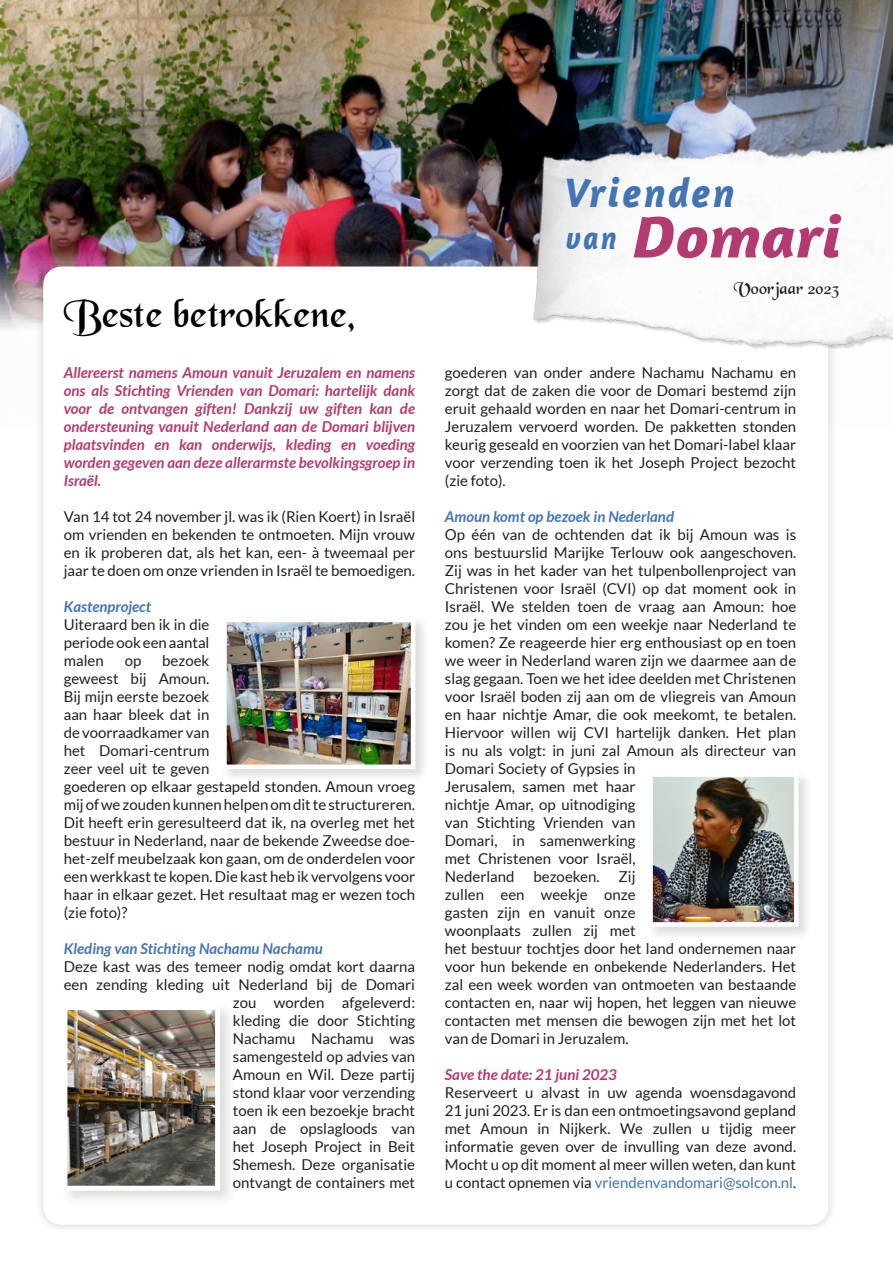
<style>
.page{position:relative;width:893px;height:1263px;background:#fff}
.page>*{position:absolute;margin:0;border:0;box-sizing:border-box;transform-origin:0 0}
.t1{font:italic 700 60px "Amaranth";color:#b23b71;scale:1.09 1}
.t2{font:42px "Newborough";letter-spacing:-.005em;color:#000}
.t3{font:italic 700 42px "Amaranth";letter-spacing:.07em;color:#4374b4;scale:.94 1}
.t4{font:italic 700 33px "Amaranth";color:#4374b4;scale:.87 1}
.t5{font:18px "Newborough";color:#231f20}
.t6{font:15px/18px "Lato";color:#231f20;text-align:justify}
.t7{font:italic 700 15px/18px "Lato";color:#b23b71;text-align:justify}
.t8{font:italic 700 15px "Lato";color:#4374b4}
.s1{color:#4374b4}
</style>
<div class="page">
<img style="left:0;top:0;width:893px;height:330px">
<div style="left:34px;top:257px;width:804px;height:977px;background:#231f20;opacity:.2"></div>
<div style="left:43px;top:266px;width:785px;height:959px;background:#fff;border-radius:18px"></div>
<img style="left:531px;top:113px;width:362px;height:252px">
<div style="left:220px;top:615px;width:209px;height:168px;background:#231f20;opacity:.15"></div>
<img style="left:227px;top:623px;width:183px;height:141px">
<div style="left:222px;top:618px;width:193px;height:151px;border:4px solid #fff"></div>
<div style="left:60px;top:1002px;width:176px;height:204px;background:#231f20;opacity:.15"></div>
<img style="left:68px;top:1011px;width:146px;height:174px">
<div style="left:62px;top:1005px;width:158px;height:186px;border:5px solid #fff"></div>
<div style="left:646px;top:770px;width:166px;height:171px;background:#231f20;opacity:.15"></div>
<img style="left:653px;top:777px;width:140px;height:145px">
<div style="left:648px;top:772px;width:150px;height:155px;border:4px solid #fff"></div>
<p class="t2" style="left:64px;top:293px;width:294px">Beste betrokkene,</p>
<p class="t7" style="left:64px;top:364px;width:353px">Allereerst namens Amoun vanuit Jeruzalem en namens ons als Stichting Vrienden van Domari: hartelijk dank voor de ontvangen giften! Dankzij uw giften kan de ondersteuning vanuit Nederland aan de Domari blijven plaatsvinden en kan onderwijs, kleding en voeding worden gegeven aan deze allerarmste bevolkingsgroep in Israël.</p>
<p class="t6" style="left:64px;top:507px;width:353px">Van 14 tot 24 november jl. was ik (Rien Koert) in Israël om vrienden en bekenden te ontmoeten. Mijn vrouw en ik proberen dat, als het kan, een- à tweemaal per jaar te doen om onze vrienden in Israël te bemoedigen.</p>
<p class="t8" style="left:64px;top:598px;width:89px">Kastenproject</p>
<p class="t6" style="left:64px;top:615px;width:147px">Uiteraard ben ik in die periode ook een aantal malen</p>
<p class="t6" style="left:64px;top:651px;width:353px;text-align:left;text-indent:98px">bezoek<br>geweest bij Amoun.<br>Bij mijn eerste bezoek<br>aan haar bleek dat in<br>de voorraadkamer van<br>het Domari-centrum<br>zeer veel uit te geven<br>goederen op elkaar gestapeld stonden. Amoun vroeg mij of we zouden kunnen helpen om dit te structureren.<br>Dit heeft erin geresulteerd dat ik, na overleg met het bestuur in Nederland, naar de bekende Zweedse doe&shy;het-zelf meubelzaak kon gaan, om de onderdelen voor een werkkast te kopen. Die kast heb ik vervolgens voor haar in elkaar gezet. Het resultaat mag er wezen toch (zie foto)?</p>
<p class="t8" style="left:64px;top:940px;width:261px">Kleding van Stichting Nachamu Nachamu</p>
<p class="t6" style="left:64px;top:957px;width:353px;text-align:right">Deze kast was des temeer nodig omdat kort daarna een zending kleding uit Nederland bij de Domari zou worden afgeleverd:<br>kleding die door Stichting<br>Nachamu Nachamu was<br>samengesteld op advies van<br>Amoun en Wil. Deze partij<br>stond klaar voor verzending<br>toen ik een bezoekje bracht<br>aan de opslagloods van<br>het Joseph Project in Beit<br>Shemesh. Deze organisatie<br>ontvangt de containers met</p>
<p class="t6" style="left:125px;top:651px;width:18px">op</p>
<p class="t3" style="left:566px;top:167px;width:181px">Vrienden</p>
<p class="t4" style="left:566px;top:218px;width:60px">van</p>
<p class="t1" style="left:633px;top:200px;width:192px">Domari</p>
<p class="t5" style="left:734px;top:279px;width:107px">Voorjaar 2023</p>
<p class="t6" style="left:445px;top:363px;width:353px">goederen van onder andere Nachamu Nachamu en zorgt dat de zaken die voor de Domari bestemd zijn eruit gehaald worden en naar het Domari-centrum in Jeruzalem vervoerd worden. De pakketten stonden keurig geseald en voorzien van het Domari-label klaar voor verzending toen ik het Joseph Project bezocht (zie foto).</p>
<p class="t8" style="left:445px;top:508px;width:231px">Amoun komt op bezoek in Nederland</p>
<p class="t6" style="left:445px;top:525px;width:353px;text-align:left">Op één van de ochtenden dat ik bij Amoun was is ons bestuurslid Marijke Terlouw ook aangeschoven.<br>Zij was in het kader van het tulpenbollenproject van Christenen voor Israël (CVI) op dat moment ook in Israël. We stelden toen de vraag aan Amoun: hoe zou je het vinden om een weekje naar Nederland te komen? Ze reageerde hier erg enthousiast op en toen we weer in Nederland waren zijn we daarmee aan de slag gegaan. Toen we het idee deelden met Christenen voor Israël boden zij aan om de vliegreis van Amoun en haar nichtje Amar, die ook meekomt, te betalen.<br>Hiervoor willen wij CVI hartelijk danken. Het plan is nu als volgt: in juni zal Amoun als directeur van Domari Society of Gypsies in<br>Jerusalem, samen met haar<br>nichtje Amar, op uitnodiging<br>van Stichting Vrienden van<br>Domari, in samenwerking<br>met Christenen voor Israël,<br>Nederland</p>
<p class="t6" style="left:533px;top:867px;width:68px">bezoeken.</p>
<p class="t6" style="left:445px;top:867px;width:353px;text-align:left;text-indent:174px">Zij<br>zullen een weekje onze<br>gasten zijn en vanuit onze<br>woonplaats zullen zij met<br>het bestuur tochtjes door het land ondernemen naar voor hun bekende en onbekende Nederlanders. Het zal een week worden van ontmoeten van bestaande contacten en, naar wij hopen, het leggen van nieuwe contacten met mensen die bewogen zijn met het lot van de Domari in Jeruzalem.</p>
<p class="t7" style="left:445px;top:1066px;width:174px">Save the date: 21 juni 2023</p>
<p class="t6" style="left:445px;top:1083px;width:353px">Reserveert u alvast in uw agenda woensdagavond 21 juni 2023. Er is dan een ontmoetingsavond gepland met Amoun in Nijkerk. We zullen u tijdig meer informatie geven over de invulling van deze avond.<br>Mocht u op dit moment al meer willen weten, dan kunt u contact opnemen via <span class="s1">vriendenvandomari@solcon.nl</span>.</p>
</div>
